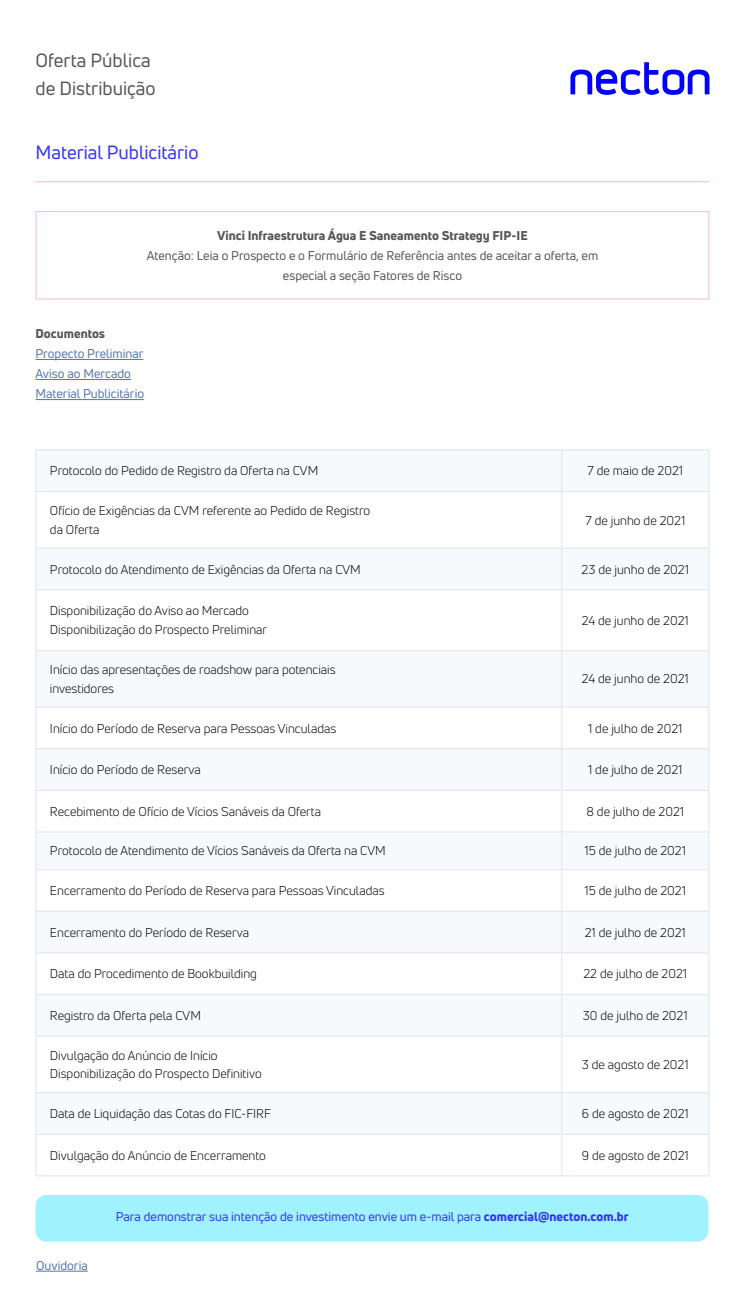
<style>
.page{position:relative;width:745px;height:1312px;background:#fff}
.page>*{position:absolute;margin:0;border:0;box-sizing:border-box;transform-origin:0 0}
.t1{font:18.75px/27.5px "Uni Neue";color:#575756}
.t2{font:18.75px "Uni Neue";color:#33f}
.t3{font:12.5px/18.8px "Uni Neue";color:#000}
.t4{font:12.5px/20px "Uni Neue";color:#575756;text-align:center}
.t5{font:12.5px "Uni Neue";color:#33f}
.t6{font:12.5px/20px "Uni Neue";color:#5576af}
.t7{font:800 12.5px "Uni Neue";color:#575756}
.s1{font-weight:800}
</style>
<div class="page">
<div style="left:36px;top:1194px;width:672px;height:47px;background:#a1f2ff;border-radius:11px"></div>
<svg style="left:570px;top:62px;width:139px;height:33px"></svg>
<hr style="left:36px;top:1270px;width:52px;height:1px;background:#5576af">
<hr style="left:35px;top:359px;width:108px;height:1px;background:#5576af">
<hr style="left:35px;top:379px;width:96px;height:1px;background:#5576af">
<hr style="left:35px;top:399px;width:109px;height:1px;background:#5576af">
<hr style="left:35px;top:181px;width:674px;height:1px;background:#ffb5db">
<div style="left:36px;top:211px;width:672px;height:88px;border:1px solid #ffb5db"></div>
<svg style="left:36px;top:450px;width:671px;height:683px"></svg>
<hr style="left:35px;top:449px;width:526px;height:1px;background:#e3e8f2">
<hr style="left:35px;top:450px;width:1px;height:41px;background:#e3e8f2">
<hr style="left:561px;top:449px;width:148px;height:1px;background:#e3e8f2">
<hr style="left:560px;top:450px;width:2px;height:41px;background:#e3e8f2">
<hr style="left:707px;top:450px;width:2px;height:41px;background:#e3e8f2">
<hr style="left:35px;top:491px;width:526px;height:1px;background:#e3e8f2">
<hr style="left:35px;top:492px;width:1px;height:55px;background:#e3e8f2">
<hr style="left:561px;top:491px;width:148px;height:1px;background:#e3e8f2">
<hr style="left:560px;top:492px;width:2px;height:55px;background:#e3e8f2">
<hr style="left:707px;top:492px;width:2px;height:55px;background:#e3e8f2">
<hr style="left:35px;top:547px;width:526px;height:1px;background:#e3e8f2">
<hr style="left:35px;top:548px;width:1px;height:41px;background:#e3e8f2">
<hr style="left:561px;top:547px;width:148px;height:1px;background:#e3e8f2">
<hr style="left:560px;top:548px;width:2px;height:41px;background:#e3e8f2">
<hr style="left:707px;top:548px;width:2px;height:41px;background:#e3e8f2">
<hr style="left:35px;top:589px;width:526px;height:1px;background:#e3e8f2">
<hr style="left:35px;top:590px;width:1px;height:59px;background:#e3e8f2">
<hr style="left:561px;top:589px;width:148px;height:1px;background:#e3e8f2">
<hr style="left:560px;top:590px;width:2px;height:59px;background:#e3e8f2">
<hr style="left:707px;top:590px;width:2px;height:59px;background:#e3e8f2">
<hr style="left:35px;top:649px;width:526px;height:2px;background:#e3e8f2">
<hr style="left:35px;top:651px;width:1px;height:55px;background:#e3e8f2">
<hr style="left:561px;top:649px;width:148px;height:2px;background:#e3e8f2">
<hr style="left:560px;top:651px;width:2px;height:55px;background:#e3e8f2">
<hr style="left:707px;top:651px;width:2px;height:55px;background:#e3e8f2">
<hr style="left:35px;top:706px;width:526px;height:1px;background:#e3e8f2">
<hr style="left:35px;top:707px;width:1px;height:40px;background:#e3e8f2">
<hr style="left:561px;top:706px;width:148px;height:1px;background:#e3e8f2">
<hr style="left:560px;top:707px;width:2px;height:40px;background:#e3e8f2">
<hr style="left:707px;top:707px;width:2px;height:40px;background:#e3e8f2">
<hr style="left:35px;top:747px;width:526px;height:2px;background:#e3e8f2">
<hr style="left:35px;top:749px;width:1px;height:40px;background:#e3e8f2">
<hr style="left:561px;top:747px;width:148px;height:2px;background:#e3e8f2">
<hr style="left:560px;top:749px;width:2px;height:40px;background:#e3e8f2">
<hr style="left:707px;top:749px;width:2px;height:40px;background:#e3e8f2">
<hr style="left:35px;top:789px;width:526px;height:1px;background:#e3e8f2">
<hr style="left:35px;top:790px;width:1px;height:41px;background:#e3e8f2">
<hr style="left:561px;top:789px;width:148px;height:1px;background:#e3e8f2">
<hr style="left:560px;top:790px;width:2px;height:41px;background:#e3e8f2">
<hr style="left:707px;top:790px;width:2px;height:41px;background:#e3e8f2">
<hr style="left:35px;top:831px;width:526px;height:1px;background:#e3e8f2">
<hr style="left:35px;top:832px;width:1px;height:36px;background:#e3e8f2">
<hr style="left:561px;top:831px;width:148px;height:1px;background:#e3e8f2">
<hr style="left:560px;top:832px;width:2px;height:36px;background:#e3e8f2">
<hr style="left:707px;top:832px;width:2px;height:36px;background:#e3e8f2">
<hr style="left:35px;top:868px;width:526px;height:2px;background:#e3e8f2">
<hr style="left:35px;top:870px;width:1px;height:40px;background:#e3e8f2">
<hr style="left:561px;top:868px;width:148px;height:2px;background:#e3e8f2">
<hr style="left:560px;top:870px;width:2px;height:40px;background:#e3e8f2">
<hr style="left:707px;top:870px;width:2px;height:40px;background:#e3e8f2">
<hr style="left:35px;top:910px;width:526px;height:1px;background:#e3e8f2">
<hr style="left:35px;top:911px;width:1px;height:41px;background:#e3e8f2">
<hr style="left:561px;top:910px;width:148px;height:1px;background:#e3e8f2">
<hr style="left:560px;top:911px;width:2px;height:41px;background:#e3e8f2">
<hr style="left:707px;top:911px;width:2px;height:41px;background:#e3e8f2">
<hr style="left:35px;top:952px;width:526px;height:1px;background:#e3e8f2">
<hr style="left:35px;top:953px;width:1px;height:40px;background:#e3e8f2">
<hr style="left:561px;top:952px;width:148px;height:1px;background:#e3e8f2">
<hr style="left:560px;top:953px;width:2px;height:40px;background:#e3e8f2">
<hr style="left:707px;top:953px;width:2px;height:40px;background:#e3e8f2">
<hr style="left:35px;top:993px;width:526px;height:1px;background:#e3e8f2">
<hr style="left:35px;top:994px;width:1px;height:41px;background:#e3e8f2">
<hr style="left:561px;top:993px;width:148px;height:1px;background:#e3e8f2">
<hr style="left:560px;top:994px;width:2px;height:41px;background:#e3e8f2">
<hr style="left:707px;top:994px;width:2px;height:41px;background:#e3e8f2">
<hr style="left:35px;top:1035px;width:526px;height:1px;background:#e3e8f2">
<hr style="left:35px;top:1036px;width:1px;height:55px;background:#e3e8f2">
<hr style="left:561px;top:1035px;width:148px;height:1px;background:#e3e8f2">
<hr style="left:560px;top:1036px;width:2px;height:55px;background:#e3e8f2">
<hr style="left:707px;top:1036px;width:2px;height:55px;background:#e3e8f2">
<hr style="left:35px;top:1091px;width:526px;height:1px;background:#e3e8f2">
<hr style="left:35px;top:1092px;width:1px;height:41px;background:#e3e8f2">
<hr style="left:561px;top:1091px;width:148px;height:1px;background:#e3e8f2">
<hr style="left:560px;top:1092px;width:2px;height:41px;background:#e3e8f2">
<hr style="left:707px;top:1092px;width:2px;height:41px;background:#e3e8f2">
<hr style="left:35px;top:1133px;width:526px;height:1px;background:#e3e8f2">
<hr style="left:35px;top:1134px;width:1px;height:40px;background:#e3e8f2">
<hr style="left:561px;top:1133px;width:148px;height:1px;background:#e3e8f2">
<hr style="left:560px;top:1134px;width:2px;height:40px;background:#e3e8f2">
<hr style="left:707px;top:1134px;width:2px;height:40px;background:#e3e8f2">
<hr style="left:35px;top:1174px;width:526px;height:2px;background:#e3e8f2">
<hr style="left:561px;top:1174px;width:148px;height:2px;background:#e3e8f2">
<h1 class="t1" style="left:35px;top:47px;width:122px">Oferta Pública de Distribuição</h1>
<h1 class="t2" style="left:35px;top:140px;width:164px">Material Publicitário</h1>
<p class="t7" style="left:217px;top:227px;width:312px">Vinci Infraestrutura Água E Saneamento Strategy FIP-IE</p>
<p class="t4" style="left:147px;top:245px;width:452px">Atenção: Leia o Prospecto e o Formulário de Referência antes de aceitar a oferta, em especial a seção Fatores de Risco</p>
<p class="t7" style="left:35px;top:325px;width:71px">Documentos</p>
<p class="t6" style="left:35px;top:343px;width:110px">Propecto Preliminar<br>Aviso ao Mercado<br>Material Publicitário</p>
<p class="t3" style="left:50px;top:461px;width:269px">Protocolo do Pedido de Registro da Oferta na CVM</p>
<p class="t3" style="left:587px;top:461px;width:97px">7 de maio de 2021</p>
<p class="t3" style="left:50px;top:501px;width:321px">Ofício de Exigências da CVM referente ao Pedido de Registro da Oferta</p>
<p class="t3" style="left:585px;top:510px;width:101px">7 de junho de 2021</p>
<p class="t3" style="left:50px;top:559px;width:312px">Protocolo do Atendimento de Exigências da Oferta na CVM</p>
<p class="t3" style="left:581px;top:559px;width:109px">23 de junho de 2021</p>
<p class="t3" style="left:50px;top:601px;width:219px">Disponibilização do Aviso ao Mercado<br>Disponibilização do Prospecto Preliminar</p>
<p class="t3" style="left:581px;top:610px;width:108px">24 de junho de 2021</p>
<p class="t3" style="left:50px;top:660px;width:287px">Início das apresentações de roadshow para potenciais investidores</p>
<p class="t3" style="left:581px;top:669px;width:108px">24 de junho de 2021</p>
<p class="t3" style="left:50px;top:718px;width:288px">Início do Período de Reserva para Pessoas Vinculadas</p>
<p class="t3" style="left:587px;top:718px;width:96px">1 de julho de 2021</p>
<p class="t3" style="left:50px;top:760px;width:152px">Início do Período de Reserva</p>
<p class="t3" style="left:587px;top:760px;width:96px">1 de julho de 2021</p>
<p class="t3" style="left:50px;top:801px;width:272px">Recebimento de Ofício de Vícios Sanáveis da Oferta</p>
<p class="t3" style="left:586px;top:801px;width:99px">8 de julho de 2021</p>
<p class="t3" style="left:50px;top:841px;width:337px">Protocolo de Atendimento de Vícios Sanáveis da Oferta na CVM</p>
<p class="t3" style="left:584px;top:841px;width:103px">15 de julho de 2021</p>
<p class="t3" style="left:50px;top:881px;width:336px">Encerramento do Período de Reserva para Pessoas Vinculadas</p>
<p class="t3" style="left:584px;top:881px;width:103px">15 de julho de 2021</p>
<p class="t3" style="left:50px;top:922px;width:200px">Encerramento do Período de Reserva</p>
<p class="t3" style="left:584px;top:922px;width:102px">21 de julho de 2021</p>
<p class="t3" style="left:50px;top:964px;width:208px">Data do Procedimento de Bookbuilding</p>
<p class="t3" style="left:583px;top:964px;width:105px">22 de julho de 2021</p>
<p class="t3" style="left:50px;top:1005px;width:152px">Registro da Oferta pela CVM</p>
<p class="t3" style="left:582px;top:1005px;width:106px">30 de julho de 2021</p>
<p class="t3" style="left:50px;top:1045px;width:213px">Divulgação do Anúncio de Início<br>Disponibilização do Prospecto Definitivo</p>
<p class="t3" style="left:581px;top:1054px;width:108px">3 de agosto de 2021</p>
<p class="t3" style="left:50px;top:1103px;width:222px">Data de Liquidação das Cotas do FIC-FIRF</p>
<p class="t3" style="left:581px;top:1103px;width:108px">6 de agosto de 2021</p>
<p class="t3" style="left:50px;top:1145px;width:217px">Divulgação do Anúncio de Encerramento</p>
<p class="t3" style="left:581px;top:1145px;width:108px">9 de agosto de 2021</p>
<p class="t6" style="left:36px;top:1254px;width:53px">Ouvidoria</p>
<p class="t5" style="left:116px;top:1207px;width:514px">Para demonstrar sua intenção de investimento envie um e-mail para <span class="s1">comercial@necton.com.br</span></p>
</div>
